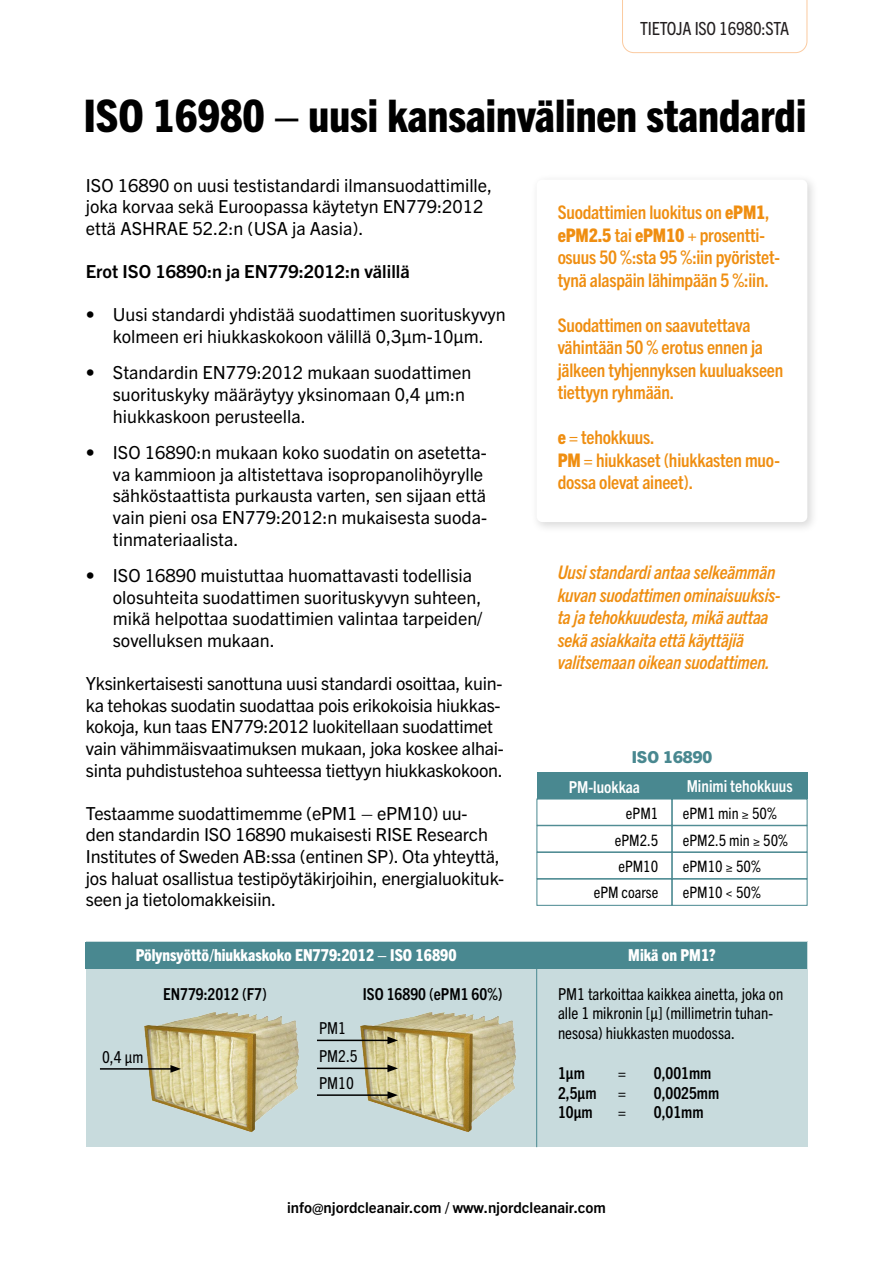
<style>
.page{position:relative;width:893px;height:1263px;background:#fff}
.page>*{position:absolute;margin:0;border:0;box-sizing:border-box;transform-origin:0 0}
.t1{font:800 condensed 45px "Trade Gothic Next LT Pro";color:#000}
.t2{font:700 condensed 18.75px/22.5px "Trade Gothic Next LT Pro";letter-spacing:-.01em;color:#ef8e11}
.t3{font:italic 700 condensed 18.75px/22.5px "Trade Gothic Next LT Pro";letter-spacing:-.01em;color:#ef8e11}
.t4{font:condensed 18.15px "Trade Gothic Next LT Pro";letter-spacing:-.01em;color:#231f20}
.t5{font:18px/21.6px "Trade Gothic Next LT Pro";color:#000}
.t6{font:700 18px "Trade Gothic Next LT Pro";color:#000}
.t7{font:condensed 16.5px/19.8px "Trade Gothic Next LT Pro";color:#000}
.t8{font:800 condensed 16.5px "Trade Gothic Next LT Pro";color:#fff}
.t9{font:700 condensed 16.5px "Trade Gothic Next LT Pro";color:#000}
.t10{font:700 condensed 16.5px "Trade Gothic Next LT Pro";color:#000001}
.t11{font:700 condensed 16.5px "Trade Gothic Next LT Pro";color:#fff}
.t12{font:condensed 16.5px "Trade Gothic Next LT Pro";color:#000001}
.t13{font:800 16.5px "Trade Gothic Next LT Pro";color:#498890}
.t14{font:condensed 15.75px "Trade Gothic Next LT Pro";color:#000}
.t15{font:700 15px "Trade Gothic Next LT Pro";color:#000}
.s1{font-weight:800}
</style>
<div class="page">
<svg style="left:622px;top:0;width:185px;height:53px"></svg>
<div style="left:531px;top:174px;width:288px;height:359px;background:#000;opacity:.15"></div>
<div style="left:537px;top:180px;width:270px;height:342px;background:#fff;border-radius:6px"></div>
<div style="left:537px;top:772px;width:270px;height:27px;background:#498890"></div>
<div style="left:537px;top:825px;width:135px;height:27px;border:1px solid #498890"></div>
<div style="left:537px;top:852px;width:135px;height:27px;border:1px solid #498890"></div>
<div style="left:672px;top:825px;width:135px;height:27px;border:1px solid #498890"></div>
<div style="left:672px;top:852px;width:135px;height:27px;border:1px solid #498890"></div>
<div style="left:86px;top:942px;width:721px;height:205px;background:#c8dbdd"></div>
<div style="left:86px;top:942px;width:721px;height:26px;background:#498890"></div>
<hr style="left:536px;top:948px;width:1px;height:199px;background:#498890">
<img style="left:144px;top:1012px;width:155px;height:121px">
<img style="left:359px;top:1012px;width:157px;height:120px">
<hr style="left:100px;top:1068px;width:73px;height:2px;background:#000">
<svg style="left:170px;top:1065px;width:11px;height:8px"></svg>
<hr style="left:317px;top:1067px;width:73px;height:2px;background:#000">
<svg style="left:387px;top:1064px;width:11px;height:8px"></svg>
<hr style="left:317px;top:1094px;width:73px;height:2px;background:#000">
<svg style="left:387px;top:1091px;width:11px;height:8px"></svg>
<hr style="left:317px;top:1039px;width:73px;height:2px;background:#000">
<svg style="left:387px;top:1036px;width:11px;height:8px"></svg>
<p class="t4" style="left:640px;top:16px;width:150px">TIETOJA ISO 16980:STA</p>
<p class="t1" style="left:84px;top:85px;width:724px">ISO 16980 – uusi kansainvälinen standardi</p>
<p class="t5" style="left:86px;top:173px;width:408px">ISO 16890 on uusi testistandardi ilmansuodattimille, joka korvaa sekä Euroopassa käytetyn EN779:2012 että ASHRAE 52.2:n (USA ja Aasia).</p>
<p class="t6" style="left:86px;top:259px;width:325px">Erot ISO 16890:n ja EN779:2012:n välillä</p>
<p class="t5" style="left:86px;top:303px;width:422px;text-align:center">• Uusi standardi yhdistää suodattimen suorituskyvyn kolmeen eri hiukkaskokoon välillä 0,3μm-10μm.</p>
<p class="t5" style="left:113px;top:361px;width:360px;text-indent:-27px">• Standardin EN779:2012 mukaan suodattimen suorituskyky määräytyy yksinomaan 0,4 μm:n hiukkaskoon perusteella.</p>
<p class="t5" style="left:113px;top:441px;width:376px;text-indent:-27px">• ISO 16890:n mukaan koko suodatin on asetetta&shy;va kammioon ja altistettava isopropanolihöyrylle sähköstaattista purkausta varten, sen sijaan että vain pieni osa EN779:2012:n mukaisesta suoda&shy;tinmateriaalista.</p>
<p class="t5" style="left:113px;top:564px;width:371px;text-indent:-27px">• ISO 16890 muistuttaa huomattavasti todellisia olosuhteita suodattimen suorituskyvyn suhteen, mikä helpottaa suodattimien valintaa tarpeiden/ sovelluksen mukaan.</p>
<p class="t5" style="left:86px;top:672px;width:419px">Yksinkertaisesti sanottuna uusi standardi osoittaa, kuin&shy;ka tehokas suodatin suodattaa pois erikokoisia hiukkas&shy;kokoja, kun taas EN779:2012 luokitellaan suodattimet vain vähimmäisvaatimuksen mukaan, joka koskee alhai&shy;sinta puhdistustehoa suhteessa tiettyyn hiukkaskokoon.</p>
<p class="t5" style="left:86px;top:801px;width:420px">Testaamme suodattimemme (ePM1 – ePM10) uu-<br>den standardin ISO 16890 mukaisesti RISE Research Institutes of Sweden AB:ssa (entinen SP). Ota yhteyttä, jos haluat osallistua testipöytäkirjoihin, energialuokituk&shy;seen ja tietolomakkeisiin.</p>
<p class="t2" style="left:558px;top:200px;width:224px">Suodattimien luokitus on <span class="s1">ePM1</span>, <span class="s1">ePM2.5</span> tai <span class="s1">ePM10</span> + prosentti&shy;osuus 50 %:sta 95 %:iin pyöristet&shy;tynä alaspäin lähimpään 5 %:iin.</p>
<p class="t2" style="left:558px;top:313px;width:227px">Suodattimen on saavutettava vähintään 50 % erotus ennen ja jälkeen tyhjennyksen kuuluakseen tiettyyn ryhmään.</p>
<p class="t2" style="left:558px;top:425px;width:98px"><span class="s1">e</span> = tehokkuus.</p>
<p class="t2" style="left:558px;top:448px;width:224px"><span class="s1">PM</span> = hiukkaset (hiukkasten muo&shy;dossa olevat aineet).</p>
<p class="t3" style="left:558px;top:560px;width:224px">Uusi standardi antaa selkeämmän kuvan suodattimen ominaisuuksis&shy;ta ja tehokkuudesta, mikä auttaa sekä asiakkaita että käyttäjiä valitsemaan oikean suodattimen.</p>
<p class="t13" style="left:632px;top:746px;width:82px">ISO 16890</p>
<p class="t11" style="left:569px;top:775px;width:73px">PM-luokkaa</p>
<p class="t11" style="left:687px;top:774px;width:107px">Minimi tehokkuus</p>
<p class="t14" style="left:626px;top:803px;width:34px">ePM1</p>
<p class="t14" style="left:615px;top:829px;width:45px">ePM2.5</p>
<p class="t14" style="left:618px;top:855px;width:41px">ePM10</p>
<p class="t14" style="left:594px;top:882px;width:66px">ePM coarse</p>
<p class="t14" style="left:683px;top:803px;width:95px">ePM1 min ≥ 50%</p>
<p class="t14" style="left:683px;top:829px;width:107px">ePM2.5 min ≥ 50%</p>
<p class="t14" style="left:683px;top:855px;width:80px">ePM10 ≥ 50%</p>
<p class="t14" style="left:683px;top:882px;width:80px">ePM10 &lt; 50%</p>
<p class="t8" style="left:136px;top:943px;width:322px">Pölynsyöttö/hiukkaskoko EN779:2012 – ISO 16890</p>
<p class="t8" style="left:628px;top:943px;width:89px">Mikä on PM1?</p>
<p class="t10" style="left:163px;top:982px;width:105px">EN779:2012 (F7)</p>
<p class="t10" style="left:363px;top:982px;width:141px">ISO 16890 (ePM1 60%)</p>
<p class="t7" style="left:558px;top:983px;width:227px">PM1 tarkoittaa kaikkea ainetta, joka on alle 1 mikronin [μ] (millimetrin tuhan&shy;nesosa) hiukkasten muodossa.</p>
<p class="t9" style="left:558px;top:1061px;width:28px">1μm</p>
<p class="t9" style="left:618px;top:1061px;width:9px">=</p>
<p class="t9" style="left:654px;top:1061px;width:59px">0,001mm</p>
<p class="t9" style="left:558px;top:1081px;width:40px">2,5μm</p>
<p class="t9" style="left:618px;top:1081px;width:9px">=</p>
<p class="t9" style="left:654px;top:1081px;width:67px">0,0025mm</p>
<p class="t9" style="left:558px;top:1101px;width:36px">10μm</p>
<p class="t9" style="left:618px;top:1101px;width:9px">=</p>
<p class="t9" style="left:654px;top:1101px;width:51px">0,01mm</p>
<p class="t12" style="left:319px;top:1017px;width:28px">PM1</p>
<p class="t12" style="left:102px;top:1045px;width:43px">0,4 μm</p>
<p class="t12" style="left:319px;top:1045px;width:40px">PM2.5</p>
<p class="t12" style="left:319px;top:1072px;width:36px">PM10</p>
<p class="t15" style="left:287px;top:1197px;width:320px">info@njordcleanair.com / www.njordcleanair.com</p>
</div>
